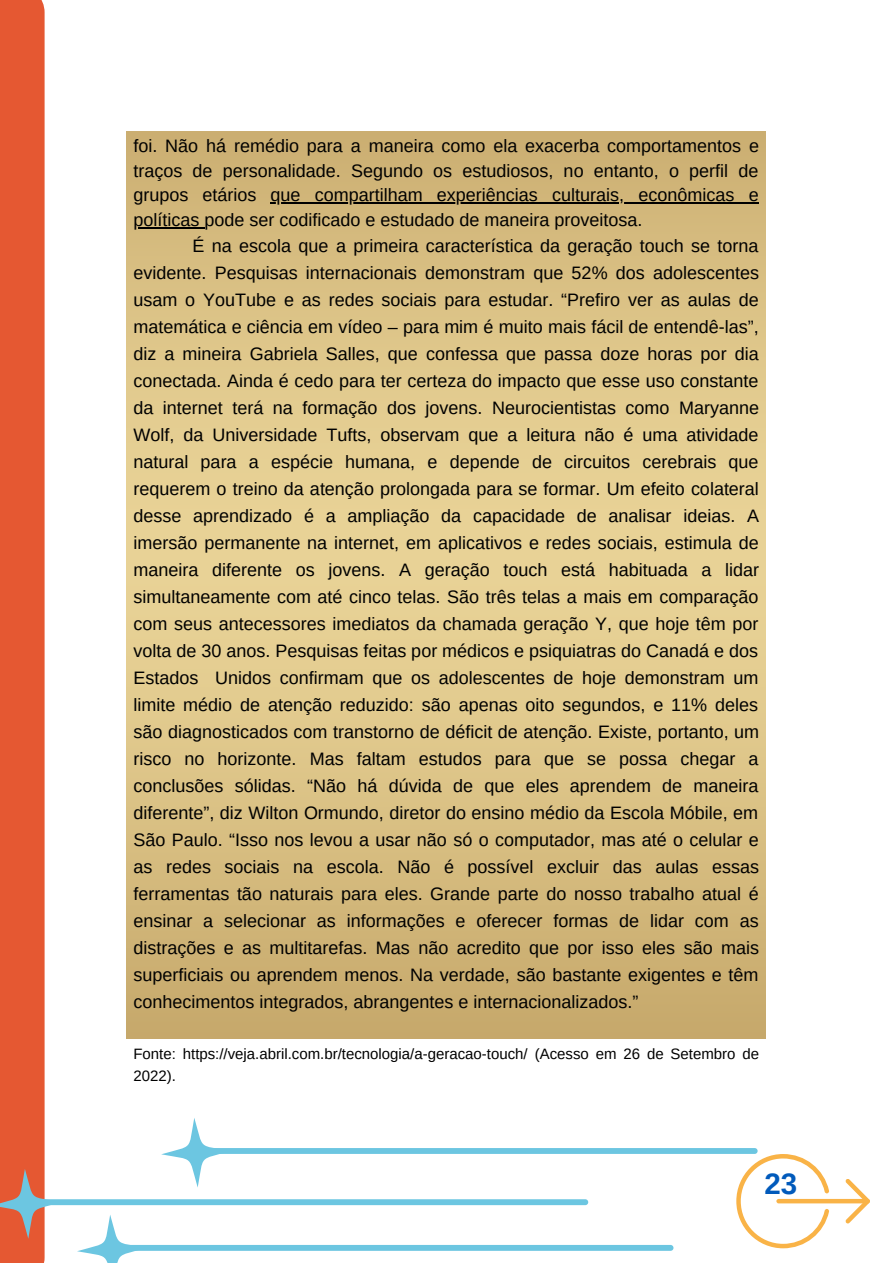
<style>
.page{position:relative;width:893px;height:1264px;background:#fff}
.page>*{position:absolute;margin:0;border:0;box-sizing:border-box;transform-origin:0 0}
.t1{font:700 29.55px "Arimo";color:#015abb}
.t2{font:18px/27px "Arimo";color:#000;text-align:justify}
.t3{font:15px/21.3px "Arimo";color:#000}
</style>
<div class="page">
<img style="left:127px;top:131px;width:638px;height:907px">
<hr style="left:270px;top:202px;width:488px;height:1px;background:#000">
<hr style="left:133px;top:227px;width:71px;height:1px;background:#000">
<svg style="left:845px;top:1179px;width:25px;height:44px"></svg>
<div style="left:776px;top:1198px;width:93px;height:5px;background:#f9b347;border-radius:2px"></div>
<svg style="left:736px;top:1153px;width:93px;height:95px"></svg>
<div style="left:0;top:0;width:44px;height:1262px;background:#e55832"></div>
<div style="left:28px;top:1199px;width:560px;height:6px;background:#6cc6e1;border-radius:3px"></div>
<svg style="left:0;top:1168px;width:61px;height:70px"></svg>
<div style="left:113px;top:1244px;width:560px;height:6px;background:#6cc6e1;border-radius:3px"></div>
<svg style="left:77px;top:1215px;width:70px;height:47px"></svg>
<div style="left:197px;top:1147px;width:560px;height:6px;background:#6cc6e1;border-radius:3px"></div>
<svg style="left:161px;top:1117px;width:70px;height:70px"></svg>
<p class="t2" style="left:133px;top:133px;width:627px;line-height:24.8px">foi. Não há remédio para a maneira como ela exacerba comportamentos e traços de personalidade. Segundo os estudiosos, no entanto, o perfil de grupos etários que compartilham experiências culturais, econômicas e políticas pode ser codificado e estudado de maneira proveitosa.</p>
<p class="t2" style="left:133px;top:232px;width:627px;text-indent:59px">É na escola que a primeira característica da geração touch se torna evidente. Pesquisas internacionais demonstram que 52% dos adolescentes usam o YouTube e as redes sociais para estudar. “Prefiro ver as aulas de matemática e ciência em vídeo – para mim é muito mais fácil de entendê-las”, diz a mineira Gabriela Salles, que confessa que passa doze horas por dia conectada. Ainda é cedo para ter certeza do impacto que esse uso constante da internet terá na formação dos jovens. Neurocientistas como Maryanne Wolf, da Universidade Tufts, observam que a leitura não é uma atividade natural para a espécie humana, e depende de circuitos cerebrais que requerem o treino da atenção prolongada para se formar. Um efeito colateral desse aprendizado é a ampliação da capacidade de analisar ideias. A imersão permanente na internet, em aplicativos e redes sociais, estimula de maneira diferente os jovens. A geração touch está habituada a lidar simultaneamente com até cinco telas. São três telas a mais em comparação com seus antecessores imediatos da chamada geração Y, que hoje têm por volta de 30 anos. Pesquisas feitas por médicos e psiquiatras do Canadá e dos Estados Unidos confirmam que os adolescentes de hoje demonstram um limite médio de atenção reduzido: são apenas oito segundos, e 11% deles são diagnosticados com transtorno de déficit de atenção. Existe, portanto, um risco no horizonte. Mas faltam estudos para que se possa chegar a conclusões sólidas. “Não há dúvida de que eles aprendem de maneira diferente”, diz Wilton Ormundo, diretor do ensino médio da Escola Móbile, em São Paulo. “Isso nos levou a usar não só o computador, mas até o celular e as redes sociais na escola. Não é possível excluir das aulas essas ferramentas tão naturais para eles. Grande parte do nosso trabalho atual é ensinar a selecionar as informações e oferecer formas de lidar com as distrações e as multitarefas. Mas não acredito que por isso eles são mais superficiais ou aprendem menos. Na verdade, são bastante exigentes e têm conhecimentos integrados, abrangentes e internacionalizados.”</p>
<p class="t3" style="left:133px;top:1043px;width:627px">Fonte: https://veja.abril.com.br/tecnologia/a-geracao-touch/ (Acesso em 26 de Setembro de<br>2022).</p>
<p class="t1" style="left:764px;top:1166px;width:34px">23</p>
</div>
